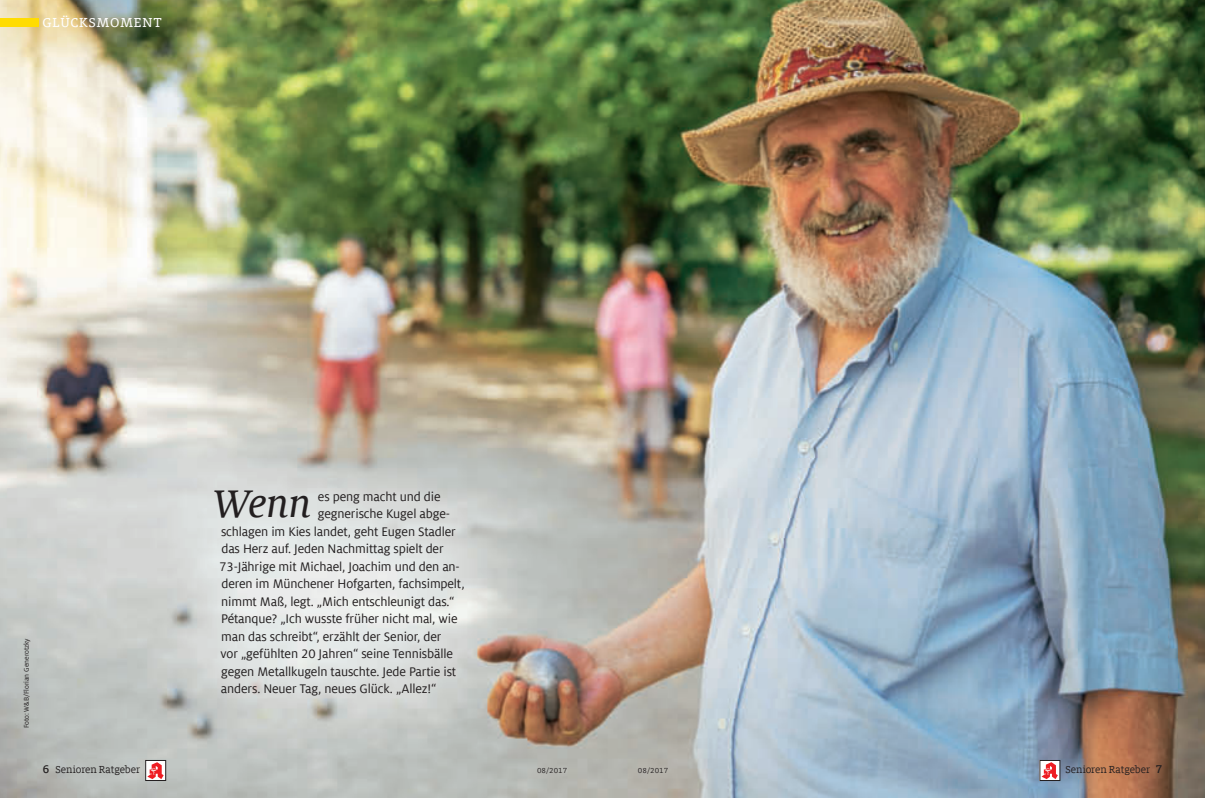
<style>
.page{position:relative;width:1205px;height:798px;background:#fff}
.page>*{position:absolute;margin:0;border:0;box-sizing:border-box;transform-origin:0 0}
.t1{font:42.5px "Milo Serif Offc Text Ita";color:#231f20}
.t2{font:14.38px "Milo Slab Offc Text";letter-spacing:.05em;color:#fff}
.t3{font:13.75px "Milo Offc";letter-spacing:-.01em;color:#231f20}
.t4{font:11.25px "Milo Slab Offc";letter-spacing:-.01em;color:#231f20}
.t5{font:8.12px "Milo Slab Offc";color:#231f20}
.t6{font:7.5px "Milo Offc";letter-spacing:-.005em;color:#231f20}
.s1{font-weight:500;font-size:12.5px}
</style>
<div class="page">
<img style="left:0;top:0;width:1205px;height:797px">
<svg style="left:1041px;top:762px;width:17px;height:16px"></svg>
<svg style="left:147px;top:762px;width:17px;height:16px"></svg>
<div style="left:145px;top:760px;width:21px;height:20px;border:1px solid #231f20"></div>
<div style="left:0;top:18px;width:39px;height:9px;background:#ffdc01"></div>
<p class="t2" style="left:43px;top:15px;width:121px">GLÜCKSMOMENT</p>
<p class="t6" style="left:23px;top:728px;width:92px;rotate:-90deg">Foto: W&amp;B/Florian Generotzky</p>
<h1 class="t1" style="left:212px;top:481px;width:101px">Wenn</h1>
<p class="t3" style="left:318px;top:488px;width:124px">es peng macht und die</p>
<p class="t3" style="left:318px;top:506px;width:134px">gegnerische Kugel abge-</p>
<p class="t3" style="left:221px;top:523px;width:236px">schlagen im Kies landet, geht Eugen Stadler</p>
<p class="t3" style="left:221px;top:541px;width:224px">das Herz auf. Jeden Nachmittag spielt der</p>
<p class="t3" style="left:219px;top:558px;width:242px">73-Jährige mit Michael, Joachim und den an-</p>
<p class="t3" style="left:221px;top:576px;width:245px">deren im Münchener Hofgarten, fachsimpelt,</p>
<p class="t3" style="left:221px;top:593px;width:235px">nimmt Maß, legt. „Mich entschleunigt das.“</p>
<p class="t3" style="left:221px;top:611px;width:238px">Pétanque? „Ich wusste früher nicht mal, wie</p>
<p class="t3" style="left:221px;top:628px;width:222px">man das schreibt“, erzählt der Senior, der</p>
<p class="t3" style="left:221px;top:646px;width:234px">vor „gefühlten 20 Jahren“ seine Tennisbälle</p>
<p class="t3" style="left:221px;top:663px;width:237px">gegen Metallkugeln tauschte. Jede Partie ist</p>
<p class="t3" style="left:221px;top:681px;width:217px">anders. Neuer Tag, neues Glück. „Allez!“</p>
<p class="t4" style="left:43px;top:763px;width:99px"><span class="s1">6</span> Senioren Ratgeber</p>
<p class="t5" style="left:537px;top:765px;width:32px">08/2017</p>
<p class="t5" style="left:638px;top:765px;width:32px">08/2017</p>
<p class="t4" style="left:1065px;top:763px;width:98px">Senioren Ratgeber <span class="s1">7</span></p>
</div>
